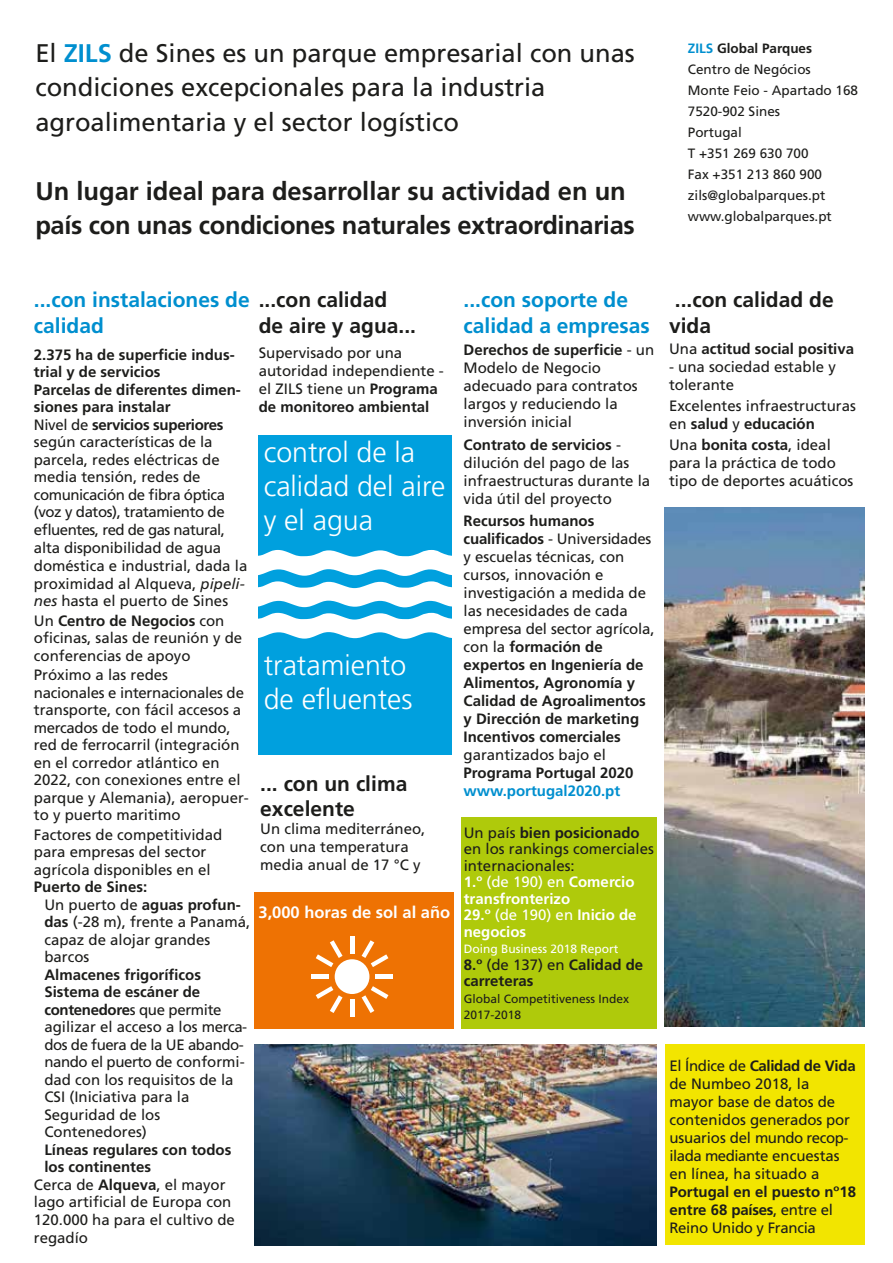
<style>
.page{position:relative;width:893px;height:1263px;background:#fff}
.page>*{position:absolute;margin:0;border:0;box-sizing:border-box;transform-origin:0 0}
.t1{font:300 28.5px/34.2px "Frutiger LT Std";color:#fff}
.t2{font:25.5px/34.5px "Frutiger LT Std";color:#1d1d1b}
.t3{font:700 25.5px/34.5px "Frutiger LT Std";letter-spacing:-.015em;color:#1d1d1b}
.t4{font:700 21px/25.2px "Frutiger LT Std";color:#008fcf}
.t5{font:700 21px/25.2px "Frutiger LT Std";color:#1d1d1b}
.t6{font:700 16.5px "Frutiger LT Std";color:#fff}
.t7{font:15px/17.5px "Frutiger LT Std";color:#1d1d1b}
.t8{font:700 15px/18px "Frutiger LT Std";color:#1d1d1b}
.t9{font:700 15px "Frutiger LT Std";color:#008fcf}
.t10{font:13.5px/21px "Frutiger LT Std";color:#1d1d1b}
.t11{font:12px/16.5px "Frutiger LT Std";color:#1d1d1b}
.t12{font:12px "Frutiger LT Std";color:#fff}
.s1{font-weight:700;color:#008fcf}
.s2{font-weight:700}
.s3{color:#1d1d1b}
.s4{font-style:italic}
.s5{font-weight:400}
.s6{font-weight:700;color:#fff}
.s7{color:#fff}
</style>
<div class="page">
<div style="left:461px;top:817px;width:195px;height:212px;background:#afca0b"></div>
<div style="left:258px;top:436px;width:194px;height:319px;background:#00a0de"></div>
<svg style="left:258px;top:550px;width:194px;height:57px"></svg>
<svg style="left:258px;top:613px;width:194px;height:26px"></svg>
<div style="left:254px;top:892px;width:200px;height:137px;background:#ee7203"></div>
<hr style="left:350px;top:936px;width:4px;height:18px;background:#fff">
<svg style="left:316px;top:940px;width:27px;height:27px"></svg>
<div style="left:311px;top:974px;width:18px;height:5px;background:#fff"></div>
<svg style="left:316px;top:986px;width:27px;height:27px"></svg>
<hr style="left:350px;top:999px;width:4px;height:18px;background:#fff">
<svg style="left:362px;top:986px;width:26px;height:27px"></svg>
<div style="left:375px;top:974px;width:18px;height:5px;background:#fff"></div>
<svg style="left:362px;top:940px;width:26px;height:27px"></svg>
<div style="left:335px;top:959px;width:34px;height:35px;background:#fff;border-radius:50%"></div>
<img style="left:665px;top:508px;width:200px;height:518px">
<div style="left:665px;top:1045px;width:200px;height:200px;background:#f2e500"></div>
<img style="left:255px;top:1045px;width:401px;height:200px">
<h2 class="t2" style="left:35px;top:36px;width:601px">El <span class="s1">ZILS</span> de Sines es un parque empresarial con unas condiciones excepcionales para la industria agroalimentaria y el sector logístico</h2>
<h2 class="t3" style="left:35px;top:174px;width:601px">Un lugar ideal para desarrollar su actividad en un país con unas condiciones naturales extraordinarias</h2>
<p class="t10" style="left:688px;top:38px;width:172px"><span class="s1">ZILS</span> <span class="s2">Global Parques<br></span>Centro de Negócios<br>Monte Feio - Apartado 168<br>7520-902 Sines<br>Portugal<br>T +351 269 630 700<br>Fax +351 213 860 900 zils@globalparques.pt www.globalparques.pt</p>
<h3 class="t4" style="left:34px;top:288px;width:355px">...con instalaciones de <span class="s3">...con calidad </span>calidad</h3>
<p class="t7" style="left:34px;top:346px;width:215px"><span class="s2">2.375 ha de superficie indus&shy;trial y de servicios<br>Parcelas de diferentes dimen&shy;siones para instalar<br></span>Nivel de <span class="s2">servicios superiores </span>según características de la parcela, redes eléctricas de media tensión, redes de comunicación de fibra óptica (voz y datos), tratamiento de efluentes, red de gas natural, alta disponibilidad de agua doméstica e industrial, dada la proximidad al Alqueva, <span class="s4">pipeli&shy;nes</span> hasta el puerto de Sines</p>
<p class="t7" style="left:34px;top:612px;width:210px">Un <span class="s2">Centro de Negocios</span> con oficinas, salas de reunión y de conferencias de apoyo</p>
<p class="t7" style="left:34px;top:666px;width:217px">Próximo a las redes<br>nacionales e internacionales de transporte, con fácil accesos a mercados de todo el mundo, red de ferrocarril (integración en el corredor atlántico en<br>2022, con conexiones entre el parque y Alemania), aeropuer&shy;to y puerto maritimo</p>
<p class="t7" style="left:34px;top:826px;width:190px">Factores de competitividad para empresas del sector agrícola disponibles en el</p>
<p class="t7" style="left:44px;top:878px;width:207px;text-indent:-10px"><span class="s2">Puerto de Sines:<br></span>Un puerto de <span class="s2">aguas profun&shy;das</span> (-28 m), frente a Panamá, capaz de alojar grandes barcos</p>
<p class="t7" style="left:44px;top:966px;width:204px"><span class="s2">Almacenes frigoríficos<br>Sistema de escáner de contenedore</span>s que permite agilizar el acceso a los merca&shy;dos de fuera de la UE abando&shy;nando el puerto de conformi&shy;dad con los requisitos de la<br>CSI (Iniciativa para la<br>Seguridad de los<br>Contenedores)</p>
<p class="t8" style="left:44px;top:1141px;width:188px">Líneas regulares con todos</p>
<p class="t8" style="left:44px;top:1158px;width:108px">los continentes</p>
<p class="t7" style="left:34px;top:1176px;width:193px">Cerca de <span class="s2">Alqueva</span>, el mayor</p>
<p class="t7" style="left:34px;top:1193px;width:199px">lago artificial de Europa con</p>
<p class="t7" style="left:34px;top:1211px;width:202px">120.000 ha para el cultivo de</p>
<p class="t7" style="left:34px;top:1229px;width:56px">regadío</p>
<h3 class="t4" style="left:464px;top:288px;width:188px">...con soporte de calidad a empresas</h3>
<p class="t7" style="left:464px;top:341px;width:192px;line-height:18px"><span class="s2">Derechos de superficie</span> - un<br>Modelo de Negocio adecuado para contratos largos y reduciendo la inversión inicial</p>
<p class="t7" style="left:464px;top:435px;width:188px;line-height:18px"><span class="s2">Contrato de servicios</span> - dilución del pago de las infraestructuras durante la vida útil del proyecto</p>
<p class="t8" style="left:464px;top:512px;width:193px">Recursos humanos cualificados <span class="s5">- Universidades y escuelas técnicas, con cursos, innovación e investigación a medida de las necesidades de cada empresa del sector agrícola, con la</span> formación de expertos en Ingeniería de<br>Alimentos, Agronomía y<br>Calidad de Agroalimentos y Dirección de marketing<br>Incentivos comerciales</p>
<p class="t7" style="left:464px;top:746px;width:144px">garantizados bajo el</p>
<p class="t8" style="left:464px;top:764px;width:171px">Programa Portugal 2020</p>
<p class="t9" style="left:464px;top:782px;width:158px">www.portugal2020.pt</p>
<h3 class="t5" style="left:259px;top:313px;width:159px">de aire y agua...</h3>
<p class="t7" style="left:259px;top:344px;width:187px;line-height:18px">Supervisado por una autoridad independiente - el ZILS tiene un <span class="s2">Programa de monitoreo ambiental</span></p>
<h1 class="t1" style="left:264px;top:435px;width:183px">control de la calidad del aire y el agua</h1>
<h1 class="t1" style="left:264px;top:649px;width:150px">tratamiento de efluentes</h1>
<h3 class="t5" style="left:260px;top:771px;width:149px">... con un clima excelente</h3>
<p class="t7" style="left:260px;top:820px;width:167px;line-height:18px">Un clima mediterráneo, con una temperatura media anual de 17 °C y</p>
<p class="t7" style="left:464px;top:824px;width:192px;line-height:16.5px">Un país <span class="s2">bien posicionado </span>en los rankings comerciales internacionales:<br><span class="s6">1.º</span> <span class="s7">(de 190) en</span> <span class="s6">Comercio transfronterizo<br>29.º</span> <span class="s7">(de 190) en</span> <span class="s6">Inicio de negocios</span></p>
<p class="t12" style="left:464px;top:942px;width:156px">Doing Business 2018 Report</p>
<p class="t8" style="left:464px;top:956px;width:181px;line-height:16.5px">8.º <span class="s5">(de 137) en</span> Calidad de carreteras</p>
<p class="t11" style="left:464px;top:990px;width:167px">Global Competitiveness Index<br>2017-2018</p>
<p class="t6" style="left:258px;top:902px;width:193px">3,000 horas de sol al año</p>
<h3 class="t5" style="left:669px;top:288px;width:166px">...con calidad de vida</h3>
<p class="t8" style="left:669px;top:339px;width:187px"><span class="s5">Una</span> actitud social positiva</p>
<p class="t7" style="left:669px;top:357px;width:168px;line-height:18px">- una sociedad estable y tolerante</p>
<p class="t7" style="left:669px;top:396px;width:188px;line-height:18px">Excelentes infraestructuras en <span class="s2">salud</span> y <span class="s2">educación</span></p>
<p class="t7" style="left:669px;top:435px;width:186px;line-height:18px">Una <span class="s2">bonita costa</span>, ideal para la práctica de todo tipo de deportes acuáticos</p>
<p class="t7" style="left:669px;top:1057px;width:188px;line-height:18px">El Índice de <span class="s2">Calidad de Vida </span>de Numbeo 2018, la mayor base de datos de contenidos generados por usuarios del mundo recop&shy;ilada mediante encuestas en línea, ha situado a</p>
<p class="t8" style="left:669px;top:1183px;width:188px">Portugal en el puesto nº18 entre 68 países<span class="s5">, entre el<br>Reino Unido y Francia</span></p>
</div>
